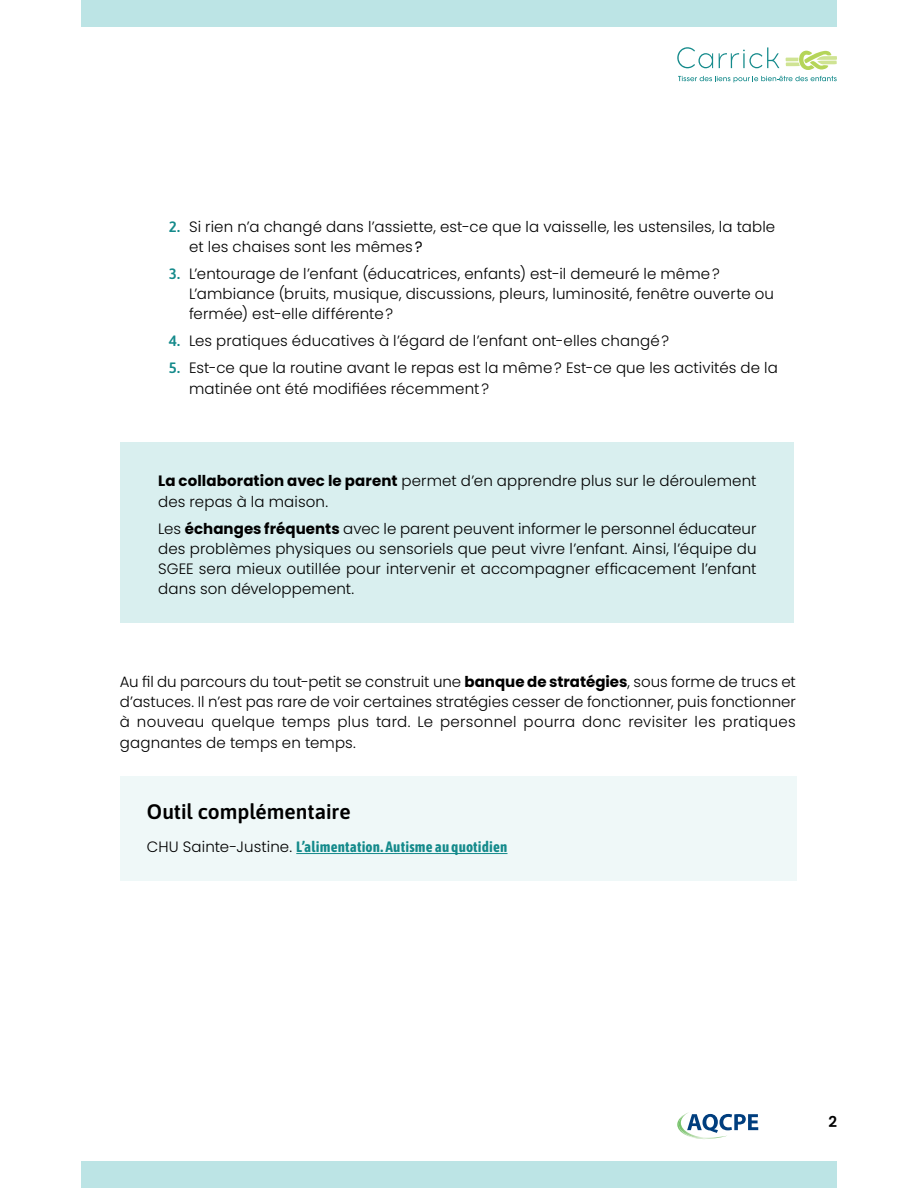
<style>
.page{position:relative;width:918px;height:1188px;background:#fff}
.page>*{position:absolute;margin:0;border:0;box-sizing:border-box;transform-origin:0 0}
.t1{font:600 21px "Asap";letter-spacing:-.005em;color:#000}
.t2{font:300 15px/20.2px "Poppins";letter-spacing:.01em;color:#000}
.t3{font:700 15px "Asap Condensed";letter-spacing:.01em;color:#148a8b}
.t4{font:600 15px "Poppins";color:#000}
.s1{font-family:"Asap";font-weight:600;color:#148a8b}
.s2{font-weight:400}
.s3{font-weight:700}
.s4{font-family:"Poppins";font-weight:300;color:#000}
</style>
<div class="page">
<div style="left:81px;top:0;width:756px;height:27px;background:#bce4e5"></div>
<div style="left:81px;top:1161px;width:756px;height:27px;background:#bce4e5"></div>
<svg style="left:678px;top:76px;width:159px;height:7px"></svg>
<svg style="left:677px;top:47px;width:36px;height:21px"></svg>
<svg style="left:719px;top:47px;width:60px;height:21px"></svg>
<svg style="left:786px;top:51px;width:51px;height:19px"></svg>
<svg style="left:677px;top:1113px;width:81px;height:26px"></svg>
<div style="left:120px;top:442px;width:674px;height:180px;background:#d9efef"></div>
<div style="left:120px;top:776px;width:676px;height:104px;background:#eff8f8"></div>
<hr style="left:296px;top:853px;width:212px;height:1px;background:#148a8b">
<p class="t2" style="left:189px;top:216px;width:588px;text-indent:-20px"><span class="s1">2.</span> Si rien n’a changé dans l’assiette, est-ce que la vaisselle, les ustensiles, la table et les chaises sont les mêmes<span class="s2">?</span></p>
<p class="t2" style="left:189px;top:264px;width:587px;text-indent:-20px"><span class="s1">3.</span> L’entourage de l’enfant (éducatrices, enfants) est-il demeuré le même?<br>L’ambiance (bruits, musique, discussions, pleurs, luminosité, fenêtre ouverte ou fermée) est-elle différente?</p>
<p class="t2" style="left:169px;top:331px;width:502px"><span class="s1">4.</span> Les pratiques éducatives à l’égard de l’enfant ont-elles changé?</p>
<p class="t2" style="left:189px;top:358px;width:590px;text-indent:-20px"><span class="s1">5.</span> Est-ce que la routine avant le repas est la même? Est-ce que les activités de la matinée ont été modifiées récemment?</p>
<p class="t2" style="left:158px;top:471px;width:600px"><span class="s3">La collaboration avec le parent</span> permet d’en apprendre plus sur le déroulement des repas à la maison.</p>
<p class="t2" style="left:158px;top:518px;width:600px;text-align:justify">Les <span class="s3">échanges fréquents</span> avec le parent peuvent informer le personnel éducateur des problèmes physiques ou sensoriels que peut vivre l’enfant. Ainsi, l’équipe du SGEE sera mieux outillée pour intervenir et accompagner efficacement l’enfant dans son développement.</p>
<p class="t2" style="left:120px;top:672px;width:678px;text-align:justify">Au fil du parcours du tout-petit se construit une <span class="s3">banque de stratégies</span>, sous forme de trucs et d’astuces. Il n’est pas rare de voir certaines stratégies cesser de fonctionner, puis fonctionner à nouveau quelque temps plus tard. Le personnel pourra donc revisiter les pratiques gagnantes de temps en temps.</p>
<h1 class="t1" style="left:147px;top:797px;width:205px">Outil complémentaire</h1>
<p class="t3" style="left:147px;top:837px;width:362px"><span class="s4">CHU Sainte-Justine.</span> L’alimentation. Autisme au quotidien</p>
<p class="t4" style="left:828px;top:1114px;width:10px">2</p>
</div>
